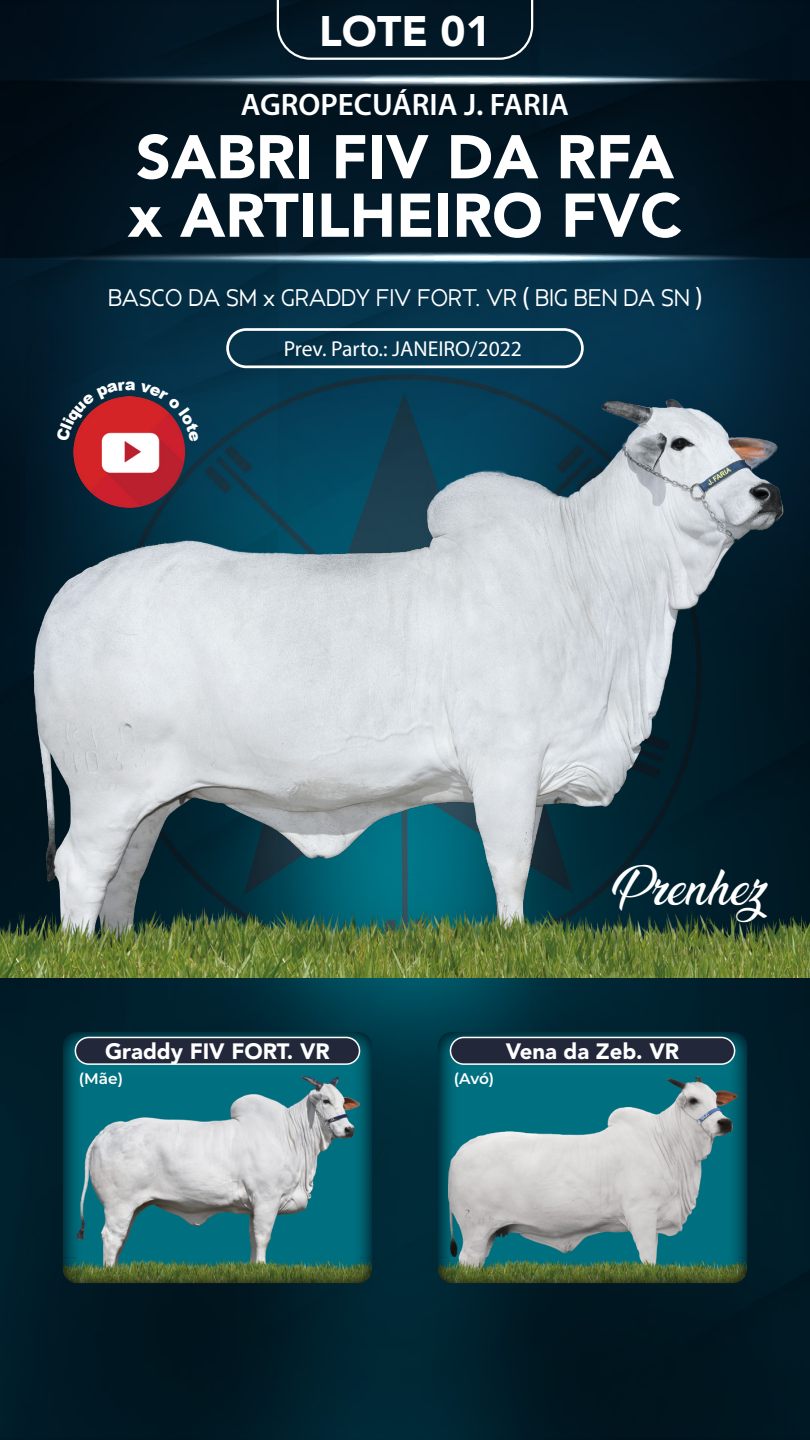
<style>
.page{position:relative;width:810px;height:1440px;background:#fff}
.page>*{position:absolute;margin:0;border:0;box-sizing:border-box;transform-origin:0 0}
.t1{font:900 61.05px/58.5px "Avenir LT Std";color:#fff}
.t2{font:44.03px "Ananda";color:#fff}
.t3{font:900 42.3px "Avenir LT Std";color:#fff}
.t4{font:600 31.2px "Myriad Pro";color:#fff}
.t5{font:22.35px "Ancillary";color:#fff}
.t6{font:900 22.05px "Avenir LT Std";color:#fff}
.t7{font:21.67px "Myriad Pro";color:#fff}
.t8{font:600 15.38px "Montserrat";letter-spacing:-.01em;color:#fff}
</style>
<div class="page">
<img style="left:0;top:0;width:810px;height:1440px">
<svg style="left:56px;top:1026px;width:323px;height:257px;background:#4b8287"></svg>
<div style="left:75px;top:1037px;width:285px;height:27px;background:#23273a;border-radius:13px"></div>
<div style="left:75px;top:1037px;width:285px;height:28px;border:2px solid #fff;border-radius:13px"></div>
<svg style="left:431px;top:1026px;width:323px;height:257px;background:#57878a"></svg>
<div style="left:450px;top:1037px;width:285px;height:27px;background:#23273a;border-radius:13px"></div>
<div style="left:450px;top:1037px;width:285px;height:28px;border:2px solid #fff;border-radius:13px"></div>
<div style="left:226px;top:328px;width:358px;height:40px;border:3px solid #fff;border-radius:19px"></div>
<img style="left:12px;top:396px;width:786px;height:510px">
<img style="left:0;top:906px;width:810px;height:72px">
<svg style="left:276px;top:0;width:258px;height:61px;background:#0d222f"></svg>
<img style="left:73px;top:396px;width:112px;height:112px;border-radius:56px">
<svg style="left:56px;top:381px;width:143px;height:61px;background:#5f3442"></svg>
<h3 class="t3" style="left:319px;top:6px;width:173px">LOTE 01</h3>
<h3 class="t4" style="left:241px;top:84px;width:330px">AGROPECUÁRIA J. FARIA</h3>
<h1 class="t1" style="left:128px;top:128px;width:555px">SABRI FIV DA RFA x ARTILHEIRO FVC</h1>
<p class="t5" style="left:108px;top:283px;width:595px">BASCO DA SM x GRADDY FIV FORT. VR ( BIG BEN DA SN )</p>
<p class="t7" style="left:284px;top:335px;width:240px">Prev. Parto.: JANEIRO/2022</p>
<h2 class="t2" style="left:612px;top:864px;width:155px">Prenhez</h2>
<p class="t6" style="left:105px;top:1038px;width:226px">Graddy FIV FORT. VR</p>
<p class="t8" style="left:79px;top:1067px;width:46px">(Mãe)</p>
<p class="t8" style="left:454px;top:1067px;width:42px">(Avó)</p>
<p class="t6" style="left:506px;top:1038px;width:175px">Vena da Zeb. VR</p>
</div>
